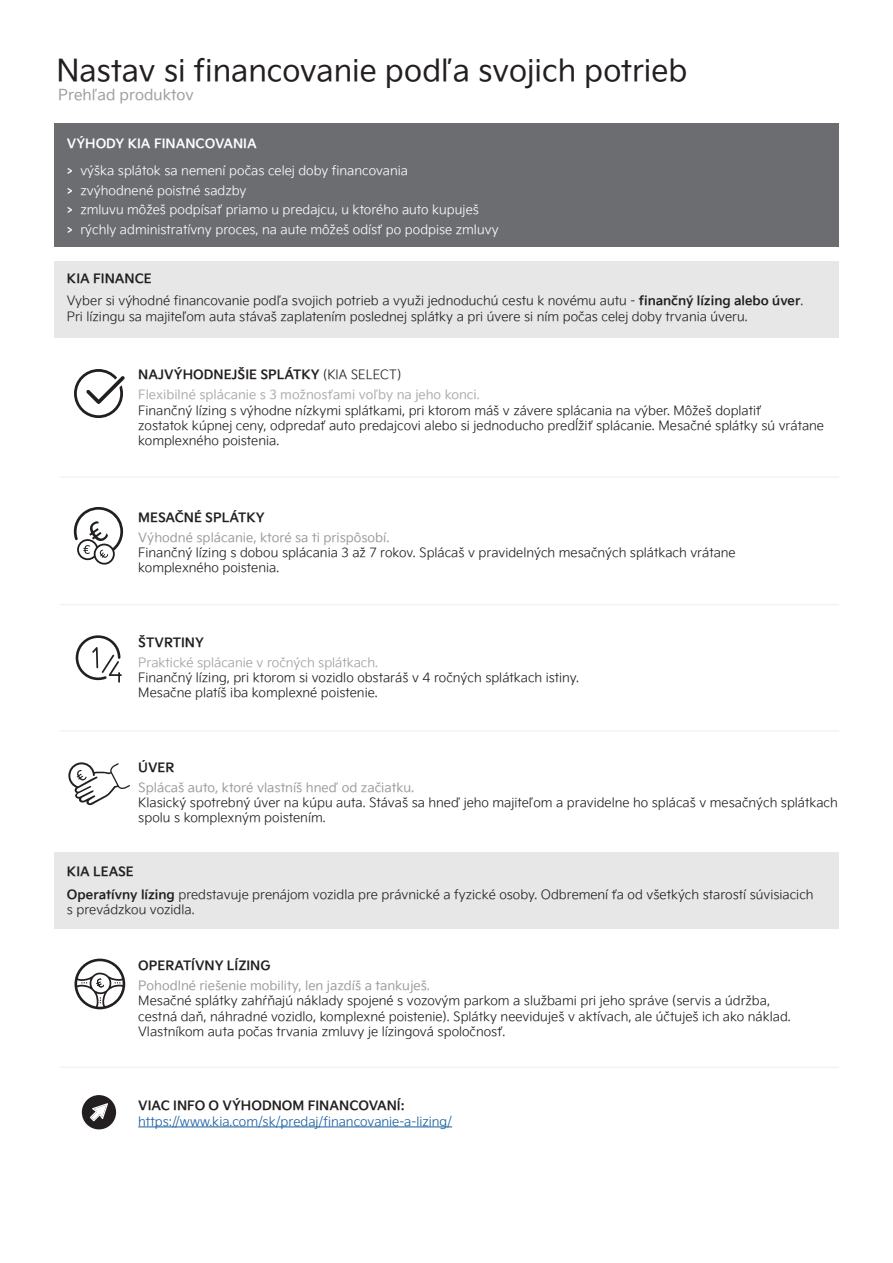
<style>
.page{position:relative;width:893px;height:1263px;background:#fff}
.page>*{position:absolute;margin:0;border:0;box-sizing:border-box;transform-origin:0 0}
.t1{font:30px "Kia Signature";color:#231f20}
.t2{font:15px "Kia Signature";color:#9d9e9e}
.t3{font:300 12.75px/15.3px "Kia Signature";color:#231f20}
.t4{font:300 12.75px/19.5px "Kia Signature";color:#fff}
.t5{font:12.75px "Kia Signature";color:#9d9e9e}
.t6{font:12.75px/19.8px "Kia Signature";color:#adaeaf}
.t7{font:700 12.75px "Kia Signature";color:#231f20}
.t8{font:300 12.75px "Kia Signature";color:#175d9e}
.t9{font:300 12.75px "Kia Signature";color:#9d9e9e}
.s1{font-weight:700}
.s2{font-weight:700;color:#231f20}
.s3{font-weight:300;color:#231f20}
</style>
<div class="page">
<div style="left:54px;top:123px;width:785px;height:124px;background:#6c6d70"></div>
<div style="left:54px;top:261px;width:785px;height:76px;background:#e7e7e7"></div>
<hr style="left:60px;top:604px;width:779px;height:1px;background:#f2f3f4">
<hr style="left:60px;top:476px;width:779px;height:2px;background:#f2f3f4">
<hr style="left:60px;top:730px;width:779px;height:2px;background:#f2f3f4">
<hr style="left:60px;top:1066px;width:779px;height:2px;background:#f2f3f4">
<div style="left:54px;top:852px;width:785px;height:76px;background:#e7e7e7"></div>
<svg style="left:68px;top:762px;width:62px;height:43px"></svg>
<svg style="left:74px;top:507px;width:49px;height:58px"></svg>
<svg style="left:74px;top:958px;width:51px;height:51px"></svg>
<svg style="left:76px;top:635px;width:46px;height:48px"></svg>
<hr style="left:138px;top:1126px;width:314px;height:1px;background:#175d9e">
<div style="left:82px;top:1095px;width:34px;height:34px;background:#231f20;border-radius:50%"></div>
<svg style="left:90px;top:1103px;width:18px;height:18px"></svg>
<svg style="left:74px;top:369px;width:51px;height:49px"></svg>
<h1 class="t1" style="left:56px;top:59px;width:632px">Nastav si financovanie podľa svojich potrieb</h1>
<p class="t2" style="left:58px;top:89px;width:137px">Prehľad produktov</p>
<p class="t4" style="left:67px;top:132px;width:343px;line-height:27px"><span class="s1">VÝHODY KIA FINANCOVANIA<br>&gt;</span> výška splátok sa nemení počas celej doby financovania</p>
<p class="t4" style="left:67px;top:182px;width:433px"><span class="s1">&gt;</span> zvýhodnené poistné sadzby<br><span class="s1">&gt;</span> zmluvu môžeš podpísať priamo u predajcu, u ktorého auto kupuješ<br><span class="s1">&gt;</span> rýchly administratívny proces, na aute môžeš odísť po podpise zmluvy</p>
<p class="t3" style="left:67px;top:268px;width:738px;line-height:22.8px"><span class="s1">KIA FINANCE<br></span>Vyber si výhodné financovanie podľa svojich potrieb a využi jednoduchú cestu k novému autu - <span class="s1">finančný lízing alebo úver</span>.</p>
<p class="t3" style="left:67px;top:310px;width:682px">Pri lízingu sa majiteľom auta stávaš zaplatením poslednej splátky a pri úvere si ním počas celej doby trvania úveru.</p>
<p class="t6" style="left:138px;top:366px;width:343px"><span class="s2">NAJVÝHODNEJŠIE SPLÁTKY</span> <span class="s3">(KIA SELECT)<br></span>Flexibilné splácanie s 3 možnosťami voľby na jeho konci.</p>
<p class="t3" style="left:138px;top:404px;width:687px">Finančný lízing s výhodne nízkymi splátkami, pri ktorom máš v závere splácania na výber. Môžeš doplatiť<br>zostatok kúpnej ceny, odpredať auto predajcovi alebo si jednoducho predĺžiť splácanie. Mesačné splátky sú vrátane komplexného poistenia.</p>
<p class="t7" style="left:138px;top:512px;width:128px">MESAČNÉ SPLÁTKY</p>
<p class="t5" style="left:138px;top:532px;width:253px">Výhodné splácanie, ktoré sa ti prispôsobí.</p>
<p class="t3" style="left:138px;top:546px;width:599px">Finančný lízing s dobou splácania 3 až 7 rokov. Splácaš v pravidelných mesačných splátkach vrátane komplexného poistenia.</p>
<p class="t7" style="left:138px;top:637px;width:67px">ŠTVRTINY</p>
<p class="t9" style="left:138px;top:657px;width:241px">Praktické splácanie v ročných splátkach.</p>
<p class="t3" style="left:138px;top:671px;width:442px">Finančný lízing, pri ktorom si vozidlo obstaráš v 4 ročných splátkach istiny.<br>Mesačne platíš iba komplexné poistenie.</p>
<p class="t7" style="left:138px;top:762px;width:38px">ÚVER</p>
<p class="t5" style="left:138px;top:782px;width:278px">Splácaš auto, ktoré vlastníš hneď od začiatku.</p>
<p class="t3" style="left:138px;top:796px;width:701px">Klasický spotrebný úver na kúpu auta. Stávaš sa hneď jeho majiteľom a pravidelne ho splácaš v mesačných splátkach spolu s komplexným poistením.</p>
<p class="t3" style="left:67px;top:861px;width:748px;line-height:22.8px"><span class="s1">KIA LEASE<br>Operatívny lízing</span> predstavuje prenájom vozidla pre právnické a fyzické osoby. Odbremení ťa od všetkých starostí súvisiacich</p>
<p class="t3" style="left:67px;top:903px;width:129px">s prevádzkou vozidla.</p>
<p class="t7" style="left:138px;top:960px;width:134px">OPERATÍVNY LÍZING</p>
<p class="t5" style="left:138px;top:980px;width:293px">Pohodlné riešenie mobility, len jazdíš a tankuješ.</p>
<p class="t3" style="left:138px;top:994px;width:654px">Mesačné splátky zahŕňajú náklady spojené s vozovým parkom a službami pri jeho správe (servis a údržba, cestná daň, náhradné vozidlo, komplexné poistenie). Splátky neeviduješ v aktívach, ale účtuješ ich ako náklad.<br>Vlastníkom auta počas trvania zmluvy je lízingová spoločnosť.</p>
<p class="t7" style="left:138px;top:1101px;width:268px">VIAC INFO O VÝHODNOM FINANCOVANÍ:</p>
<p class="t8" style="left:138px;top:1116px;width:315px">https://www.kia.com/sk/predaj/financovanie-a-lizing/</p>
</div>
